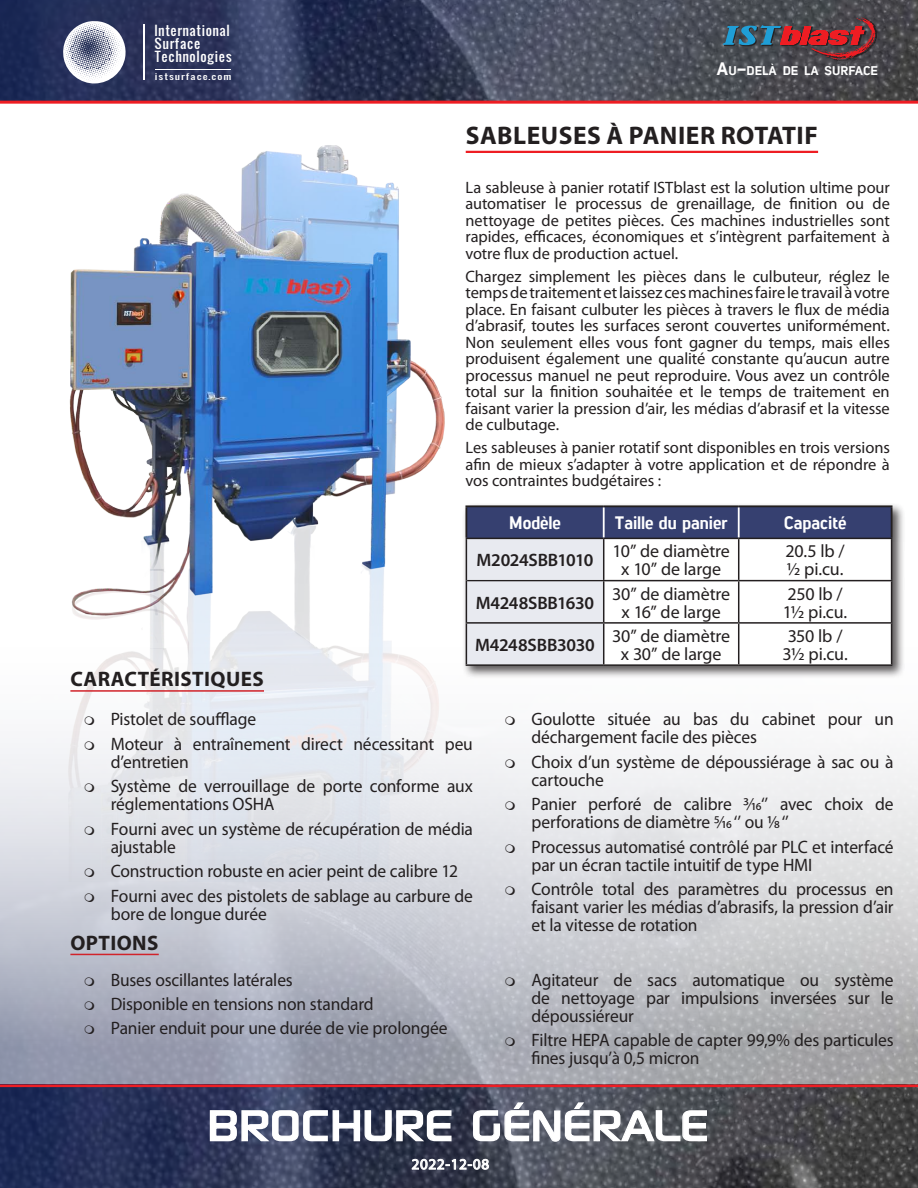
<style>
.page{position:relative;width:918px;height:1188px;background:#fff}
.page>*{position:absolute;margin:0;border:0;box-sizing:border-box;transform-origin:0 0}
.Myriad_Pro_15-15_Bol{font:61.05px "Sony Sketch EF";color:#fff;scale:.88 1}
.t1{font:700 25.5px "Myriad Pro";letter-spacing:.02em;color:#231f20}
.t2{font:700 21px "Myriad Pro";letter-spacing:.02em;color:#231f20}
.t3{font:18px/18px "Myriad Pro";letter-spacing:-.01em;color:#231f20}
.t4{font:600 18px "Myriad Pro";letter-spacing:-.015em;color:#231f20}
.t5{font:18px "Lintel Regular 6";color:#fff}
.t6{font:16.5px/16.5px "Myriad Pro";letter-spacing:-.005em;color:#231f20;text-align:justify}
.t7{font:15px "Myriad Pro";letter-spacing:.05em;color:#fff}
.t8{font:12.9px/13.4px "Oswald";letter-spacing:.04em;color:#fff;scale:1.04 1}
.t9{font:12.6px "Lintel Regular 6";color:#fff;scale:1.05 1}
.t10{font:7.95px "Oswald";letter-spacing:.09em;color:#fff;scale:1.35 1}
.s1{font-size:18px}
</style>
<div class="page">
<hr style="left:466px;top:151px;width:352px;height:2px;background:#ee1d23">
<img style="left:0;top:743px;width:918px;height:445px">
<hr style="left:0;top:1084px;width:918px;height:3px;background:#ee1d23">
<svg style="left:411px;top:1159px;width:78px;height:11px"></svg>
<img style="left:0;top:0;width:918px;height:101px">
<svg style="left:63px;top:21px;width:64px;height:63px"></svg>
<hr style="left:143px;top:24px;width:2px;height:56px;background:#fff">
<hr style="left:155px;top:69px;width:76px;height:1px;background:#fff">
<div style="left:724px;top:18px;width:153px;height:43px;background:#231f20;opacity:.97"></div>
<svg style="left:723px;top:17px;width:152px;height:43px;background:#65454e"></svg>
<hr style="left:0;top:101px;width:918px;height:3px;background:#ee1d23">
<svg style="left:209px;top:1109px;width:243px;height:33px;background:#5f657b"></svg>
<svg style="left:472px;top:1101px;width:236px;height:42px;background:#6f737c"></svg>
<img style="left:23px;top:145px;width:448px;height:736px">
<hr style="left:70px;top:690px;width:194px;height:2px;background:#d1232a">
<hr style="left:70px;top:954px;width:89px;height:1px;background:#d1232a">
<div style="left:462px;top:502px;width:443px;height:177px;background:#231f20;opacity:.75"></div>
<svg style="left:467px;top:507px;width:424px;height:157px"></svg>
<hr style="left:603px;top:507px;width:2px;height:31px;background:#fff">
<hr style="left:738px;top:507px;width:2px;height:31px;background:#fff">
<hr style="left:467px;top:580px;width:136px;height:1px;background:#231f20">
<hr style="left:466px;top:538px;width:138px;height:1px;background:#231f20">
<hr style="left:604px;top:538px;width:135px;height:1px;background:#231f20">
<hr style="left:603px;top:539px;width:1px;height:41px;background:#231f20">
<hr style="left:739px;top:538px;width:153px;height:1px;background:#231f20">
<hr style="left:738px;top:539px;width:1px;height:41px;background:#231f20">
<hr style="left:891px;top:539px;width:1px;height:41px;background:#231f20">
<hr style="left:603px;top:580px;width:136px;height:1px;background:#231f20">
<hr style="left:603px;top:581px;width:1px;height:41px;background:#231f20">
<hr style="left:739px;top:580px;width:153px;height:1px;background:#231f20">
<hr style="left:738px;top:581px;width:1px;height:41px;background:#231f20">
<hr style="left:891px;top:581px;width:1px;height:41px;background:#231f20">
<hr style="left:466px;top:622px;width:138px;height:2px;background:#231f20">
<hr style="left:604px;top:622px;width:135px;height:2px;background:#231f20">
<hr style="left:603px;top:624px;width:1px;height:40px;background:#231f20">
<hr style="left:739px;top:622px;width:153px;height:2px;background:#231f20">
<hr style="left:738px;top:624px;width:1px;height:40px;background:#231f20">
<hr style="left:891px;top:624px;width:1px;height:40px;background:#231f20">
<hr style="left:466px;top:664px;width:138px;height:2px;background:#231f20">
<hr style="left:604px;top:664px;width:135px;height:2px;background:#231f20">
<hr style="left:739px;top:664px;width:153px;height:2px;background:#231f20">
<hr style="left:465px;top:505px;width:139px;height:2px;background:#231f20">
<hr style="left:604px;top:505px;width:135px;height:2px;background:#231f20">
<hr style="left:739px;top:505px;width:154px;height:2px;background:#231f20">
<hr style="left:465px;top:507px;width:2px;height:31px;background:#231f20">
<hr style="left:466px;top:539px;width:1px;height:42px;background:#231f20">
<hr style="left:466px;top:581px;width:1px;height:41px;background:#231f20">
<hr style="left:466px;top:624px;width:1px;height:40px;background:#231f20">
<hr style="left:891px;top:507px;width:2px;height:31px;background:#231f20">
<svg style="left:85px;top:716px;width:9px;height:9px"></svg>
<svg style="left:85px;top:741px;width:9px;height:9px"></svg>
<svg style="left:85px;top:783px;width:9px;height:9px"></svg>
<svg style="left:85px;top:826px;width:9px;height:9px"></svg>
<svg style="left:85px;top:868px;width:9px;height:9px"></svg>
<svg style="left:85px;top:893px;width:9px;height:9px"></svg>
<svg style="left:505px;top:759px;width:10px;height:9px"></svg>
<svg style="left:505px;top:801px;width:10px;height:9px"></svg>
<svg style="left:505px;top:844px;width:10px;height:9px"></svg>
<svg style="left:505px;top:886px;width:10px;height:9px"></svg>
<svg style="left:85px;top:977px;width:9px;height:9px"></svg>
<svg style="left:85px;top:1001px;width:9px;height:9px"></svg>
<svg style="left:85px;top:1026px;width:9px;height:8px"></svg>
<svg style="left:505px;top:977px;width:10px;height:9px"></svg>
<svg style="left:505px;top:1037px;width:10px;height:9px"></svg>
<p class="t8" style="left:154px;top:24px;width:76px">International<br>Surface<br>Technologies</p>
<p class="t10" style="left:155px;top:73px;width:58px">istsurface.com</p>
<p class="t2" style="left:70px;top:666px;width:195px">CARACTÉRISTIQUES</p>
<p class="t9" style="left:717px;top:62px;width:155px"><span class="s1">A</span>U<span class="s1">-</span>DELÀ DE LA SURFACE</p>
<p class="t1" style="left:466px;top:119px;width:354px">SABLEUSES À PANIER ROTATIF</p>
<p class="t6" style="left:465px;top:179px;width:426px">La sableuse à panier rotatif ISTblast est la solution ultime pour automatiser le processus de grenaillage, de finition ou de nettoyage de petites pièces. Ces machines industrielles sont rapides, efficaces, économiques et s’intègrent parfaitement à votre flux de production actuel.</p>
<p class="t6" style="left:465px;top:268px;width:426px">Chargez simplement les pièces dans le culbuteur, réglez le temps de traitement et laissez ces machines faire le travail à votre place. En faisant culbuter les pièces à travers le flux de média d’abrasif, toutes les surfaces seront couvertes uniformément.<br>Non seulement elles vous font gagner du temps, mais elles produisent également une qualité constante qu’aucun autre processus manuel ne peut reproduire. Vous avez un contrôle total sur la finition souhaitée et le temps de traitement en faisant varier la pression d’air, les médias d’abrasif et la vitesse de culbutage.</p>
<p class="t6" style="left:465px;top:439px;width:426px">Les sableuses à panier rotatif sont disponibles en trois versions afin de mieux s’adapter à votre application et de répondre à vos contraintes budgétaires :</p>
<p class="t5" style="left:509px;top:510px;width:53px">Modèle</p>
<p class="t5" style="left:615px;top:510px;width:114px">Taille du panier</p>
<p class="t5" style="left:784px;top:510px;width:64px">Capacité</p>
<p class="t4" style="left:477px;top:549px;width:118px">M2024SBB1010</p>
<p class="t3" style="left:613px;top:542px;width:119px;text-align:center">10” de diamètre x 10” de large</p>
<p class="t3" style="left:786px;top:542px;width:57px">20.5 lb /</p>
<p class="t3" style="left:787px;top:560px;width:58px">½ pi.cu.</p>
<p class="t4" style="left:476px;top:591px;width:120px">M4248SBB1630</p>
<p class="t3" style="left:612px;top:584px;width:120px;text-align:center">30” de diamètre x 16” de large</p>
<p class="t3" style="left:787px;top:584px;width:53px">250 lb /</p>
<p class="t3" style="left:783px;top:602px;width:66px">1½ pi.cu.</p>
<p class="t4" style="left:475px;top:633px;width:121px">M4248SBB3030</p>
<p class="t3" style="left:612px;top:626px;width:120px;text-align:center">30” de diamètre x 30” de large</p>
<p class="t3" style="left:788px;top:626px;width:52px">350 lb /</p>
<p class="t3" style="left:783px;top:644px;width:67px">3½ pi.cu.</p>
<p class="t3" style="left:111px;top:710px;width:147px">Pistolet de soufflage</p>
<p class="t3" style="left:111px;top:734px;width:364px">Moteur à entraînement direct nécessitant peu d’entretien</p>
<p class="t3" style="left:111px;top:777px;width:364px">Système de verrouillage de porte conforme aux réglementations OSHA</p>
<p class="t3" style="left:111px;top:819px;width:364px">Fourni avec un système de récupération de média ajustable</p>
<p class="t3" style="left:111px;top:862px;width:349px">Construction robuste en acier peint de calibre 12</p>
<p class="t3" style="left:111px;top:886px;width:364px">Fourni avec des pistolets de sablage au carbure de bore de longue durée</p>
<p class="t2" style="left:70px;top:929px;width:90px">OPTIONS</p>
<p class="t3" style="left:111px;top:970px;width:184px">Buses oscillantes latérales</p>
<p class="t3" style="left:111px;top:995px;width:265px">Disponible en tensions non standard</p>
<p class="t3" style="left:111px;top:1019px;width:339px">Panier enduit pour une durée de vie prolongée</p>
<p class="t3" style="left:531px;top:710px;width:364px">Goulotte située au bas du cabinet pour un déchargement facile des pièces</p>
<p class="t3" style="left:531px;top:752px;width:364px">Choix d’un système de dépoussiérage à sac ou à cartouche</p>
<p class="t3" style="left:531px;top:795px;width:364px">Panier perforé de calibre 3/16‘’ avec choix de perforations de diamètre 5/16 ‘’ ou 1/8 ‘’</p>
<p class="t3" style="left:531px;top:837px;width:364px">Processus automatisé contrôlé par PLC et interfacé par un écran tactile intuitif de type HMI</p>
<p class="t3" style="left:531px;top:880px;width:364px;text-align:justify">Contrôle total des paramètres du processus en faisant varier les médias d’abrasifs, la pression d’air et la vitesse de rotation</p>
<p class="t3" style="left:531px;top:970px;width:364px;text-align:justify">Agitateur de sacs automatique ou système de nettoyage par impulsions inversées sur le dépoussiéreur</p>
<p class="t3" style="left:531px;top:1031px;width:364px">Filtre HEPA capable de capter 99,9% des particules fines jusqu’à 0,5 micron</p>
<p class="Myriad_Pro_15-15_Bol" style="left:208px;top:1091px;width:573px">BROCHURE GÉNÉRALE</p>
<p class="t7" style="left:412px;top:1155px;width:79px">2022-12-08</p>
</div>
